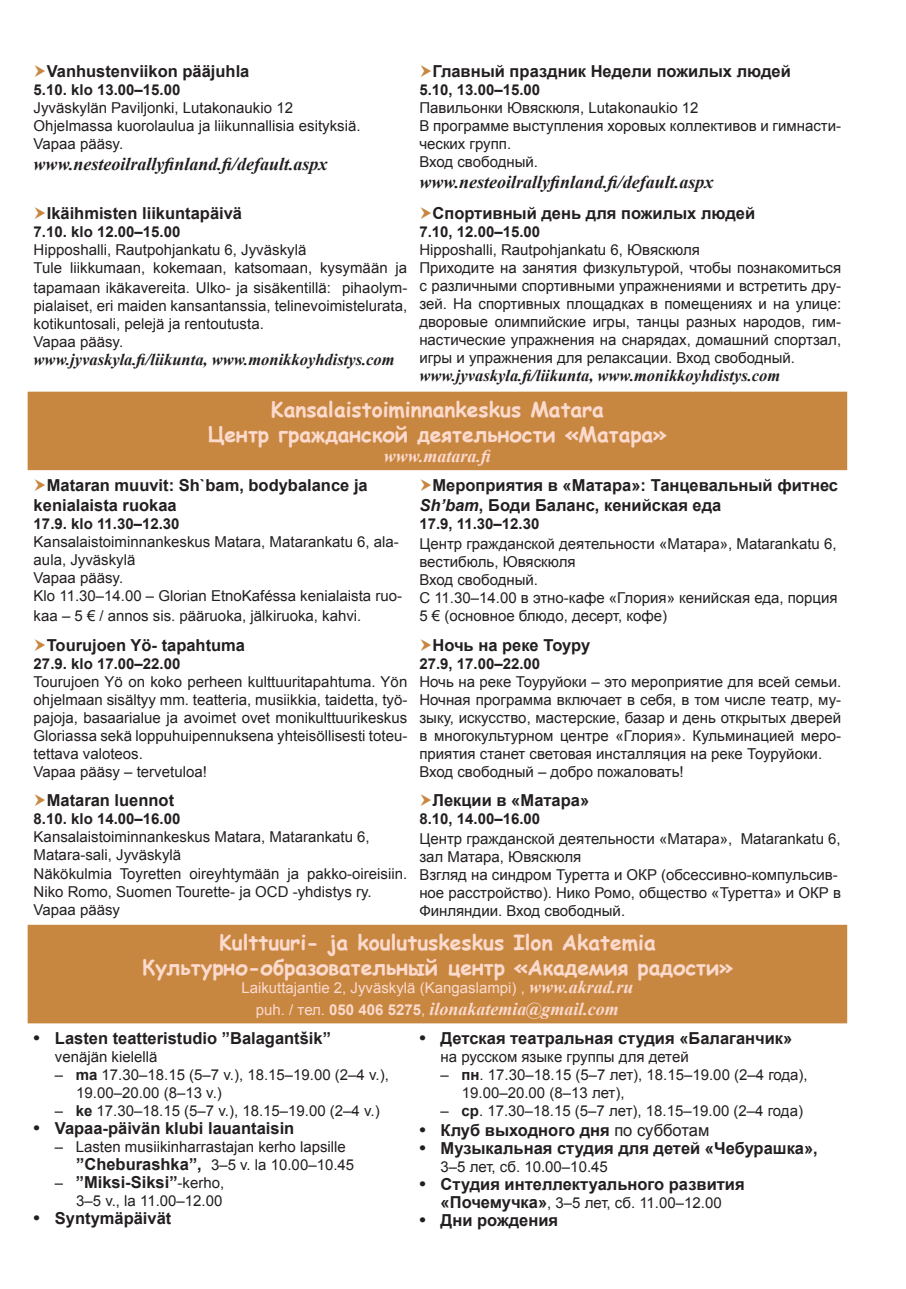
<style>
.page{position:relative;width:906px;height:1289px;background:#fff}
.page>*{position:absolute;margin:0;border:0;box-sizing:border-box;transform-origin:0 0}
.t1{font:700 21px/25.2px "Comic Sans MS";color:#fcdace;text-align:center}
.t2{font:italic 700 18px "Times New Roman";color:#231f20}
.t3{font:italic 700 18px "Times New Roman";color:#fcdace}
.t4{font:700 16.5px/19.8px "Arial";color:#231f20}
.t5{font:italic 700 16.5px "Times New Roman";color:#231f20}
.t6{font:15px/18px "Arial";color:#231f20}
.t7{font:700 15px "Arial";color:#231f20}
.t8{font:15px "Arial";color:#fcdace}
.s1{font-style:italic}
.s2{font-family:"Times New Roman";font-weight:700;font-style:italic;font-size:18px}
.s3{font-family:"Arial";font-weight:400;font-style:normal;font-size:15px}
.s4{font-family:"Arial";font-style:normal;font-size:15px}
.s5{font-size:18px}
.s6{font-weight:700}
.s7{font-weight:700;font-size:16.5px}
.s8{font-weight:400;font-size:15px}
.s9{font-weight:400}
</style>
<div class="page">
<svg style="left:28px;top:391px;width:819px;height:632px"></svg>
<svg style="left:35px;top:479px;width:10px;height:12px"></svg>
<svg style="left:421px;top:479px;width:10px;height:12px"></svg>
<svg style="left:35px;top:638px;width:10px;height:12px"></svg>
<svg style="left:421px;top:638px;width:10px;height:12px"></svg>
<svg style="left:35px;top:794px;width:10px;height:12px"></svg>
<svg style="left:421px;top:794px;width:10px;height:12px"></svg>
<p class="t4" style="left:47px;top:61px;width:204px">Vanhustenviikon pääjuhla</p>
<p class="t7" style="left:34px;top:79px;width:148px">5.10. klo 13.00–15.00</p>
<p class="t6" style="left:34px;top:98px;width:328px">Jyväskylän Paviljonki, Lutakonaukio 12<br>Ohjelmassa kuorolaulua ja liikunnallisia esityksiä.<br>Vapaa pääsy.</p>
<p class="t2" style="left:34px;top:151px;width:295px">www.nesteoilrallyfinland.fi/default.aspx</p>
<p class="t4" style="left:432px;top:61px;width:360px">Главный праздник Недели пожилых людей</p>
<p class="t7" style="left:419px;top:79px;width:122px">5.10, 13.00–15.00</p>
<p class="t6" style="left:419px;top:98px;width:423px">Павильонки Ювяскюля, Lutakonaukio 12<br>В программе выступления хоровых коллективов и гимнасти&shy;ческих групп.<br>Вход свободный.</p>
<p class="t2" style="left:419px;top:169px;width:295px">www.nesteoilrallyfinland.fi/default.aspx</p>
<p class="t4" style="left:432px;top:204px;width:324px">Спортивный день для пожилых людей</p>
<p class="t7" style="left:419px;top:222px;width:122px">7.10, 12.00–15.00</p>
<p class="t6" style="left:419px;top:241px;width:423px">Hipposhalli, Rautpohjankatu 6, Ювяскюля<br>Приходите на занятия физкультурой, чтобы познакомиться с различными спортивными упражнениями и встретить дру&shy;зей. На спортивных площадках в помещениях и на улице: дворовые олимпийские игры, танцы разных народов, гим&shy;настические упражнения на снарядах, домашний спортзал, игры и упражнения для релаксации. Вход свободный.</p>
<p class="t5" style="left:419px;top:364px;width:362px">www.jyvaskyla.fi/liikunta, www.monikkoyhdistys.com</p>
<h1 class="t1" style="left:208px;top:396px;width:460px">Kansalaistoiminnankeskus Matara<br>Центр гражданской деятельности «Матара»</h1>
<p class="t3" style="left:384px;top:443px;width:112px">www.matara.fi</p>
<p class="t4" style="left:34px;top:476px;width:336px;text-indent:13px">Mataran muuvit: Sh`bam, bodybalance ja kenialaista ruokaa</p>
<p class="t7" style="left:34px;top:514px;width:147px">17.9. klo 11.30–12.30</p>
<p class="t6" style="left:34px;top:533px;width:370px">Kansalaistoiminnankeskus Matara, Matarankatu 6, ala&shy;aula, Jyväskylä<br>Vapaa pääsy.<br>Klo 11.30–14.00 – Glorian EtnoKaféssa kenialaista ruo-</p>
<p class="t6" style="left:34px;top:607px;width:329px">kaa – 5 € / annos sis. pääruoka, jälkiruoka, kahvi.</p>
<p class="t4" style="left:47px;top:204px;width:197px">Ikäihmisten liikuntapäivä</p>
<p class="t7" style="left:34px;top:222px;width:148px">7.10. klo 12.00–15.00</p>
<p class="t6" style="left:34px;top:241px;width:375px">Hipposhalli, Rautpohjankatu 6, Jyväskylä<br>Tule liikkumaan, kokemaan, katsomaan, kysymään ja</p>
<p class="t6" style="left:34px;top:279px;width:375px">tapamaan ikäkavereita. Ulko- ja sisäkentillä: pihaolym&shy;pialaiset, eri maiden kansantanssia, telinevoimistelurata, kotikuntosali, pelejä ja rentoutusta.<br>Vapaa pääsy.</p>
<p class="t5" style="left:34px;top:348px;width:362px">www.jyvaskyla.fi/liikunta, www.monikkoyhdistys.com</p>
<p class="t4" style="left:419px;top:476px;width:420px;text-indent:13px">Мероприятия в «Матара»: Танцевальный фитнес<br><span class="s1">Sh’bam</span>, Боди Баланс, кенийская еда</p>
<p class="t7" style="left:419px;top:514px;width:122px">17.9, 11.30–12.30</p>
<p class="t6" style="left:419px;top:535px;width:420px">Центр гражданской деятельности «Матара», Matarankatu 6, вестибюль, Ювяскюля<br>Вход свободный.<br>С 11.30–14.00 в этно-кафе «Глория» кенийская еда, порция 5 € (основное блюдо, десерт, кофе)</p>
<p class="t4" style="left:47px;top:635px;width:200px">Tourujoen Yö- tapahtuma</p>
<p class="t7" style="left:34px;top:653px;width:148px">27.9. klo 17.00–22.00</p>
<p class="t6" style="left:34px;top:672px;width:375px">Tourujoen Yö on koko perheen kulttuuritapahtuma. Yön ohjelmaan sisältyy mm. teatteria, musiikkia, taidetta, työ&shy;pajoja, basaarialue ja avoimet ovet monikulttuurikeskus Gloriassa sekä loppuhuipennuksena yhteisöllisesti toteu&shy;tettava valoteos.<br>Vapaa pääsy – tervetuloa!</p>
<p class="t4" style="left:432px;top:635px;width:159px">Ночь на реке Тоуру</p>
<p class="t7" style="left:419px;top:653px;width:122px">27.9, 17.00–22.00</p>
<p class="t6" style="left:419px;top:672px;width:423px">Ночь на реке Тоуруйоки – это мероприятие для всей семьи.<br>Ночная программа включает в себя, в том числе театр, му&shy;зыку, искусство, мастерские, базар и день открытых дверей в многокультурном центре «Глория». Кульминацией меро&shy;приятия станет световая инсталляция на реке Тоуруйоки.<br>Вход свободный – добро пожаловать!</p>
<p class="t4" style="left:432px;top:791px;width:158px">Лекции в «Матара»</p>
<p class="t7" style="left:419px;top:809px;width:122px">8.10, 14.00–16.00</p>
<p class="t6" style="left:419px;top:830px;width:423px">Центр гражданской деятельности «Матара», Matarankatu 6, зал Матара, Ювяскюля<br>Взгляд на синдром Туретта и ОКР (обсессивно-компульсив&shy;ное расстройство). Нико Ромо, общество «Туретта» и ОКР в Финляндии. Вход свободный.</p>
<h1 class="t1" style="left:142px;top:929px;width:592px">Kulttuuri- ja koulutuskeskus Ilon Akatemia<br>Культурно-образовательный центр «Академия радости»</h1>
<p class="t8" style="left:241px;top:978px;width:393px">Laikuttajantie 2, Jyväskylä (Kangaslampi) , <span class="s2">www.akrad.ru</span></p>
<p class="t3" style="left:256px;top:996px;width:364px"><span class="s3">puh. / тел.</span> <span class="s4">050 406 5275</span><span class="s3">,</span> ilonakatemia@gmail.com</p>
<p class="t4" style="left:34px;top:1028px;width:299px"><span class="s5">•</span> Lasten teatteristudio ”Balagantšik”</p>
<p class="t6" style="left:55px;top:1047px;width:104px">venäjän kielellä</p>
<p class="t6" style="left:76px;top:1065px;width:314px;text-indent:-21px">– <span class="s6">ma</span> 17.30–18.15 (5–7 v.), 18.15–19.00 (2–4 v.),<br>19.00–20.00 (8–13 v.)</p>
<p class="t6" style="left:55px;top:1101px;width:326px">– <span class="s6">ke</span> 17.30–18.15 (5–7 v.), 18.15–19.00 (2–4 v.)</p>
<p class="t4" style="left:34px;top:1118px;width:262px"><span class="s5">•</span> Vapaa-päivän klubi lauantaisin</p>
<p class="t6" style="left:76px;top:1137px;width:279px;text-indent:-21px">– Lasten musiikinharrastajan kerho lapsille <span class="s7">”Cheburashka”,</span> 3–5 v. la 10.00–10.45</p>
<p class="t4" style="left:55px;top:1172px;width:171px"><span class="s8">–</span> ”Miksi-Siksi”<span class="s8">-kerho,</span></p>
<p class="t6" style="left:76px;top:1191px;width:148px">3–5 v., la 11.00–12.00</p>
<p class="t4" style="left:34px;top:1208px;width:139px"><span class="s5">•</span> Syntymäpäivät</p>
<p class="t4" style="left:47px;top:791px;width:129px">Mataran luennot</p>
<p class="t7" style="left:34px;top:809px;width:148px">8.10. klo 14.00–16.00</p>
<p class="t6" style="left:34px;top:828px;width:375px">Kansalaistoiminnankeskus Matara, Matarankatu 6, Matara-sali, Jyväskylä<br>Näkökulmia Toyretten oireyhtymään ja pakko-oireisiin.<br>Niko Romo, Suomen Tourette- ja OCD -yhdistys ry.<br>Vapaa pääsy</p>
<p class="t4" style="left:419px;top:1028px;width:374px"><span class="s5">•</span> Детская театральная студия «Балаганчик»</p>
<p class="t6" style="left:440px;top:1047px;width:250px">на русском языке группы для детей</p>
<p class="t6" style="left:462px;top:1065px;width:347px;text-indent:-21px">– <span class="s6">пн</span>. 17.30–18.15 (5–7 лет), 18.15–19.00 (2–4 года),<br>19.00–20.00 (8–13 лет),</p>
<p class="t6" style="left:440px;top:1101px;width:364px">– <span class="s6">ср</span>. 17.30–18.15 (5–7 лет), 18.15–19.00 (2–4 года)</p>
<p class="t4" style="left:419px;top:1120px;width:291px"><span class="s5">•</span> Клуб выходного дня <span class="s9">по субботам</span></p>
<p class="t4" style="left:419px;top:1138px;width:400px"><span class="s5">•</span> Музыкальная студия для детей «Чебурашка»,</p>
<p class="t6" style="left:440px;top:1157px;width:169px">3–5 лет, сб. 10.00–10.45</p>
<p class="t4" style="left:419px;top:1174px;width:327px"><span class="s5">•</span> Студия интеллектуального развития</p>
<p class="t6" style="left:440px;top:1193px;width:282px"><span class="s7">«Почемучка»</span>, 3–5 лет, сб. 11.00–12.00</p>
<p class="t4" style="left:419px;top:1210px;width:140px"><span class="s5">•</span> Дни рождения</p>
</div>
